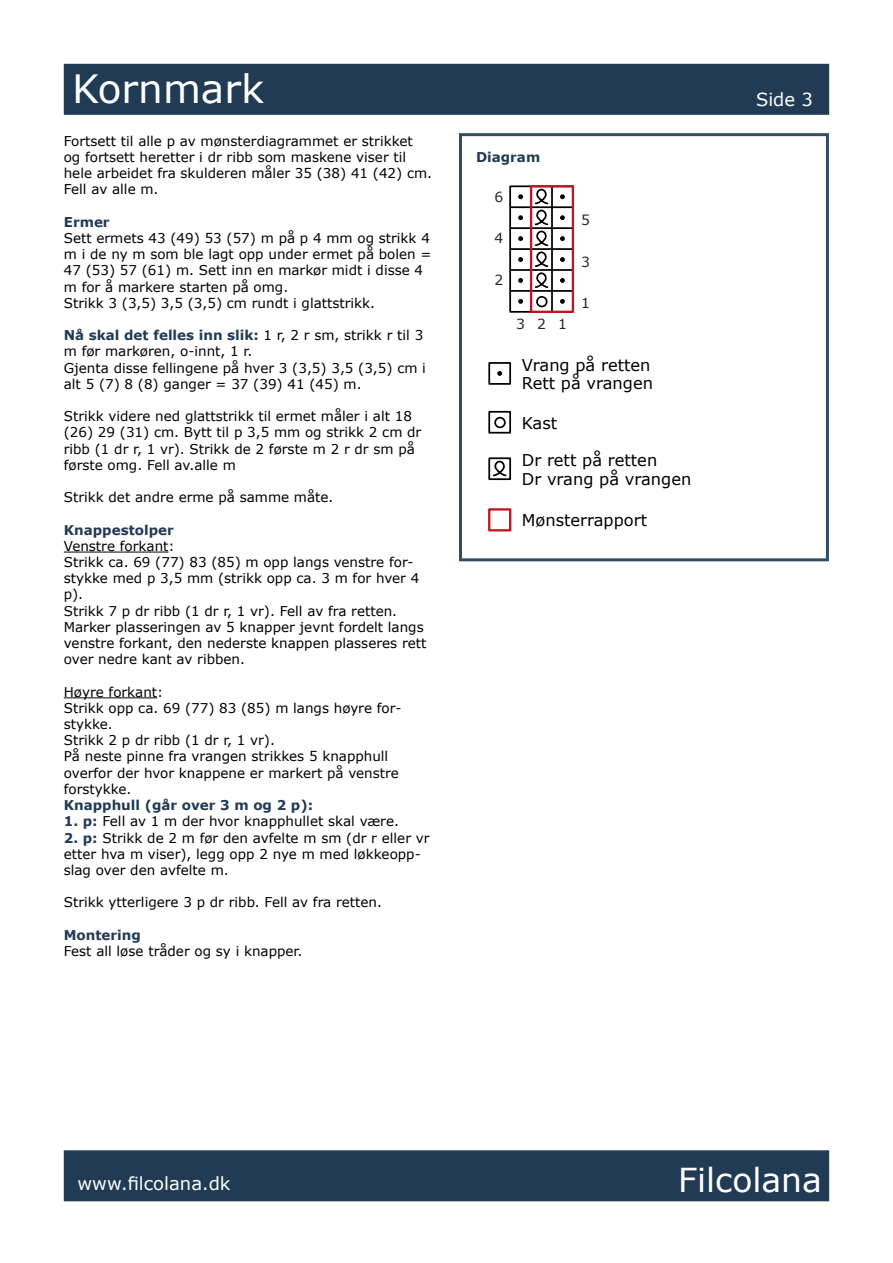
<style>
.page{position:relative;width:893px;height:1263px;background:#fff}
.page>*{position:absolute;margin:0;border:0;box-sizing:border-box;transform-origin:0 0}
.t1{font:39px "Verdana";color:#fff}
.t2{font:33px "Verdana";color:#fff}
.t3{font:18px "Verdana";color:#fff}
.t4{font:16.2px/18.6px "Verdana";color:#000}
.t5{font:13.95px "Verdana";color:#2b2523}
.t6{font:13.5px/16.2px "Verdana";color:#000}
.t7{font:700 13.5px "Verdana";color:#223b54}
.s1{font-weight:700;color:#223b54}
</style>
<div class="page">
<div style="left:64px;top:64px;width:765px;height:51px;background:#223b54;border:2px solid #243c54"></div>
<div style="left:64px;top:1150px;width:765px;height:51px;background:#223b54;border:2px solid #243c54"></div>
<hr style="left:64px;top:552px;width:104px;height:1px;background:#000">
<hr style="left:64px;top:697px;width:93px;height:1px;background:#000">
<div style="left:459px;top:133px;width:370px;height:428px;border:3px solid #304d68"></div>
<svg style="left:493px;top:460px;width:14px;height:17px"></svg>
<div style="left:488px;top:457px;width:23px;height:23px;border:2px solid #000"></div>
<div style="left:488px;top:362px;width:23px;height:23px;border:2px solid #000"></div>
<svg style="left:497px;top:371px;width:5px;height:5px"></svg>
<svg style="left:518px;top:236px;width:5px;height:5px"></svg>
<svg style="left:534px;top:188px;width:15px;height:100px"></svg>
<svg style="left:518px;top:215px;width:5px;height:5px"></svg>
<svg style="left:518px;top:194px;width:5px;height:5px"></svg>
<svg style="left:560px;top:236px;width:5px;height:5px"></svg>
<svg style="left:560px;top:215px;width:5px;height:5px"></svg>
<svg style="left:560px;top:194px;width:5px;height:5px"></svg>
<svg style="left:518px;top:299px;width:5px;height:5px"></svg>
<svg style="left:518px;top:278px;width:5px;height:5px"></svg>
<svg style="left:518px;top:257px;width:5px;height:5px"></svg>
<svg style="left:560px;top:299px;width:5px;height:5px"></svg>
<svg style="left:560px;top:278px;width:5px;height:5px"></svg>
<svg style="left:560px;top:257px;width:5px;height:5px"></svg>
<div style="left:494px;top:417px;width:12px;height:11px;border:2px solid #000;border-radius:50%"></div>
<div style="left:488px;top:411px;width:23px;height:23px;border:2px solid #000"></div>
<div style="left:536px;top:296px;width:11px;height:11px;border:2px solid #000;border-radius:50%"></div>
<div style="left:488px;top:508px;width:23px;height:23px;border:2px solid #be1622"></div>
<div style="left:509px;top:185px;width:65px;height:128px;border:2px solid #000"></div>
<hr style="left:510px;top:206px;width:63px;height:2px;background:#000">
<hr style="left:510px;top:227px;width:63px;height:2px;background:#000">
<hr style="left:510px;top:248px;width:63px;height:2px;background:#000">
<hr style="left:510px;top:290px;width:63px;height:2px;background:#000">
<hr style="left:510px;top:269px;width:63px;height:2px;background:#000">
<hr style="left:551px;top:186px;width:2px;height:126px;background:#000">
<div style="left:530px;top:185px;width:44px;height:128px;border:2px solid #be1622"></div>
<h1 class="t1" style="left:72px;top:62px;width:193px">Kornmark</h1>
<p class="t6" style="left:64px;top:133px;width:370px">Fortsett til alle p av mønsterdiagrammet er strikket og fortsett heretter i dr ribb som maskene viser til hele arbeidet fra skulderen måler 35 (38) 41 (42) cm.<br>Fell av alle m.</p>
<p class="t7" style="left:64px;top:212px;width:47px">Ermer</p>
<p class="t6" style="left:64px;top:230px;width:369px">Sett ermets 43 (49) 53 (57) m på p 4 mm og strikk 4 m i de ny m som ble lagt opp under ermet på bolen = 47 (53) 57 (61) m. Sett inn en markør midt i disse 4 m for å markere starten på omg.<br>Strikk 3 (3,5) 3,5 (3,5) cm rundt i glattstrikk.</p>
<p class="t6" style="left:64px;top:327px;width:364px"><span class="s1">Nå skal det felles inn slik:</span> 1 r, 2 r sm, strikk r til 3 m før markøren, o-innt, 1 r.<br>Gjenta disse fellingene på hver 3 (3,5) 3,5 (3,5) cm i alt 5 (7) 8 (8) ganger = 37 (39) 41 (45) m.</p>
<p class="t6" style="left:64px;top:408px;width:359px">Strikk videre ned glattstrikk til ermet måler i alt 18 (26) 29 (31) cm. Bytt til p 3,5 mm og strikk 2 cm dr ribb (1 dr r, 1 vr). Strikk de 2 første m 2 r dr sm på første omg. Fell av.alle m</p>
<p class="t6" style="left:64px;top:489px;width:271px">Strikk det andre erme på samme måte.</p>
<p class="t7" style="left:64px;top:520px;width:112px">Knappestolper</p>
<p class="t6" style="left:64px;top:538px;width:364px">Venstre forkant:<br>Strikk ca. 69 (77) 83 (85) m opp langs venstre for&shy;stykke med p 3,5 mm (strikk opp ca. 3 m for hver 4 p).<br>Strikk 7 p dr ribb (1 dr r, 1 vr). Fell av fra retten.<br>Marker plasseringen av 5 knapper jevnt fordelt langs venstre forkant, den nederste knappen plasseres rett over nedre kant av ribben.</p>
<p class="t6" style="left:64px;top:683px;width:339px">Høyre forkant:<br>Strikk opp ca. 69 (77) 83 (85) m langs høyre for&shy;stykke.<br>Strikk 2 p dr ribb (1 dr r, 1 vr).<br>På neste pinne fra vrangen strikkes 5 knapphull overfor der hvor knappene er markert på venstre forstykke.</p>
<p class="t7" style="left:64px;top:796px;width:251px">Knapphull (går over 3 m og 2 p):</p>
<p class="t6" style="left:64px;top:813px;width:337px"><span class="s1">1. p:</span> Fell av 1 m der hvor knapphullet skal være.</p>
<p class="t6" style="left:64px;top:829px;width:367px"><span class="s1">2. p:</span> Strikk de 2 m før den avfelte m sm (dr r eller vr etter hva m viser), legg opp 2 nye m med løkkeopp&shy;slag over den avfelte m.</p>
<p class="t6" style="left:64px;top:894px;width:320px">Strikk ytterligere 3 p dr ribb. Fell av fra retten.</p>
<p class="t7" style="left:64px;top:925px;width:79px">Montering</p>
<p class="t6" style="left:64px;top:943px;width:240px">Fest all løse tråder og sy i knapper.</p>
<p class="t7" style="left:476px;top:148px;width:66px">Diagram</p>
<p class="t5" style="left:494px;top:187px;width:10px">6</p>
<p class="t5" style="left:494px;top:229px;width:10px">4</p>
<p class="t5" style="left:494px;top:271px;width:10px">2</p>
<p class="t5" style="left:516px;top:314px;width:52px">321</p>
<p class="t5" style="left:581px;top:210px;width:10px">5</p>
<p class="t5" style="left:581px;top:252px;width:10px">3</p>
<p class="t5" style="left:581px;top:294px;width:10px">1</p>
<p class="t4" style="left:522px;top:355px;width:133px">Vrang på retten<br>Rett på vrangen</p>
<p class="t4" style="left:522px;top:413px;width:37px">Kast</p>
<p class="t4" style="left:522px;top:451px;width:171px">Dr rett på retten<br>Dr vrang på vrangen</p>
<p class="t4" style="left:522px;top:511px;width:127px">Mønsterrapport</p>
<h3 class="t3" style="left:756px;top:87px;width:58px">Side 3</h3>
<h3 class="t3" style="left:78px;top:1171px;width:154px">www.filcolana.dk</h3>
<h2 class="t2" style="left:678px;top:1157px;width:145px">Filcolana</h2>
</div>
